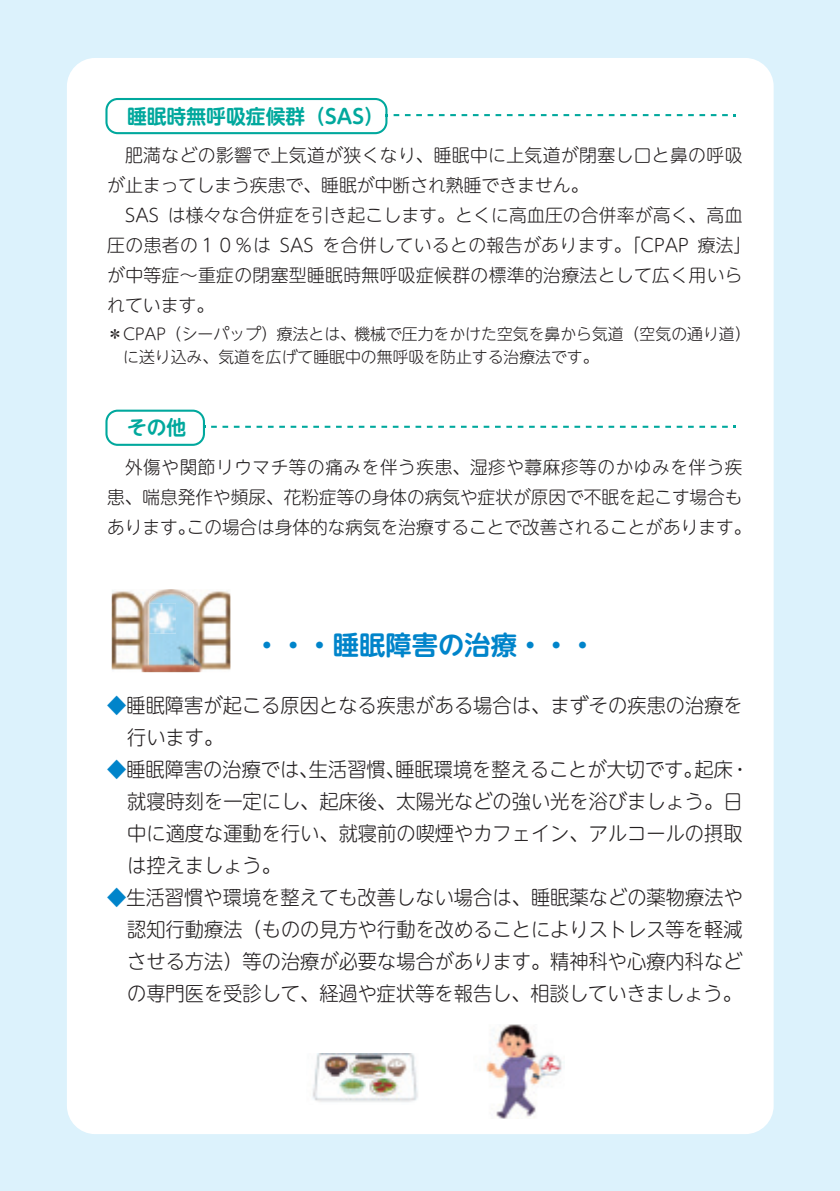
<style>
.page{position:relative;width:840px;height:1191px;background:#fff}
.page>*{position:absolute;margin:0;border:0;box-sizing:border-box;transform-origin:0 0}
.t1{font:26.2px "UD Shin M Go Pro De Bold 90 pv RKSJ H";color:#0084ca}
.t2{font:20px/32px "UD Shin M Go Pro Light 90 pv RKSJ H";color:#231f20;scale:.96 1}
.t3{font:20px "UD Shin M Go Pro De Bold 90 pv RKSJ H";color:#00a89d}
.t4{font:18px/30px "UD Shin M Go Pro Light 90 pv RKSJ H";letter-spacing:.005em;color:#231f20}
.t5{font:18px "UD Shin M Go Pro Light 90 pv RKSJ H";letter-spacing:.03em;color:#231f20}
.t6{font:16px/22.4px "UD Shin M Go Pro Light 90 pv RKSJ H";color:#231f20}
.s1{color:#0084ca}
</style>
<div class="page">
<div style="left:0;top:0;width:839px;height:1191px;background:#dcf2fc"></div>
<div style="left:67px;top:58px;width:706px;height:1076px;background:#fff;border-radius:28px"></div>
<svg style="left:105px;top:98px;width:305px;height:36px"></svg>
<svg style="left:427px;top:114px;width:17px;height:2px"></svg>
<svg style="left:461px;top:114px;width:17px;height:2px"></svg>
<svg style="left:495px;top:114px;width:17px;height:2px"></svg>
<svg style="left:529px;top:114px;width:17px;height:2px"></svg>
<svg style="left:563px;top:114px;width:17px;height:2px"></svg>
<svg style="left:597px;top:114px;width:28px;height:2px"></svg>
<svg style="left:642px;top:114px;width:17px;height:2px"></svg>
<svg style="left:676px;top:114px;width:17px;height:2px"></svg>
<svg style="left:710px;top:114px;width:17px;height:2px"></svg>
<svg style="left:105px;top:409px;width:100px;height:37px"></svg>
<svg style="left:211px;top:426px;width:17px;height:2px"></svg>
<svg style="left:245px;top:426px;width:17px;height:2px"></svg>
<svg style="left:279px;top:426px;width:17px;height:2px"></svg>
<svg style="left:313px;top:426px;width:17px;height:2px"></svg>
<svg style="left:347px;top:426px;width:17px;height:2px"></svg>
<svg style="left:381px;top:426px;width:17px;height:2px"></svg>
<svg style="left:415px;top:426px;width:17px;height:2px"></svg>
<svg style="left:449px;top:426px;width:17px;height:2px"></svg>
<svg style="left:483px;top:426px;width:17px;height:2px"></svg>
<svg style="left:517px;top:426px;width:17px;height:2px"></svg>
<svg style="left:540px;top:426px;width:17px;height:2px"></svg>
<svg style="left:574px;top:426px;width:17px;height:2px"></svg>
<svg style="left:608px;top:426px;width:17px;height:2px"></svg>
<svg style="left:642px;top:426px;width:17px;height:2px"></svg>
<svg style="left:676px;top:426px;width:17px;height:2px"></svg>
<svg style="left:710px;top:426px;width:17px;height:2px"></svg>
<img style="left:112px;top:589px;width:118px;height:83px">
<img style="left:149px;top:594px;width:44px;height:72px">
<img style="left:149px;top:603px;width:27px;height:30px">
<img style="left:486px;top:1024px;width:77px;height:94px">
<img style="left:312px;top:1054px;width:106px;height:48px">
<p class="t3" style="left:127px;top:100px;width:258px">睡眠時無呼吸症候群（SAS(</p>
<p class="t4" style="left:107px;top:139px;width:636px;text-indent:18px">肥満などの影響で上気道が狭くなり、睡眠中に上気道が閉塞し口と鼻の呼吸が止まってしまう疾患で、睡眠が中断され熟睡できません。</p>
<p class="t4" style="left:168px;top:199px;width:576px">は様々な合併症を引き起こします。とくに高血圧の合併率が高く、高血</p>
<p class="t4" style="left:107px;top:199px;width:53px">　SAS</p>
<p class="t4" style="left:322px;top:229px;width:367px">を合併しているとの報告があります。「CPAP</p>
<p class="t4" style="left:697px;top:229px;width:55px">療法「</p>
<p class="t4" style="left:107px;top:229px;width:636px">圧の患者の１０％は<br>が中等症～重症の閉塞型睡眠時無呼吸症候群の標準的治療法として広く用いられています。</p>
<p class="t6" style="left:123px;top:322px;width:628px;text-indent:-16px">＊CPAP（シーパップ）療法とは、機械で圧力をかけた空気を鼻から気道（空気の通り道(に送り込み、気道を広げて睡眠中の無呼吸を防止する治療法です。</p>
<p class="t4" style="left:279px;top:229px;width:35px">SAS</p>
<p class="t3" style="left:127px;top:411px;width:61px">その他</p>
<p class="t5" style="left:125px;top:452px;width:618px">外傷や関節リウマチ等の痛みを伴う疾患、湿疹や蕁麻疹等のかゆみを伴う疾</p>
<p class="t4" style="left:107px;top:481px;width:636px">患、喘息発作や頻尿、花粉症等の身体の病気や症状が原因で不眠を起こす場合も</p>
<p class="t4" style="left:187px;top:511px;width:566px">この場合は身体的な病気を治療することで改善されることがあります。</p>
<p class="t4" style="left:107px;top:511px;width:90px">あります。</p>
<h1 class="t1" style="left:254px;top:624px;width:343px">・・・睡眠障害の治療・・・</h1>
<p class="t2" style="left:107px;top:688px;width:663px"><span class="s1">◆</span>睡眠障害が起こる原因となる疾患がある場合は、まずその疾患の治療を</p>
<p class="t2" style="left:127px;top:720px;width:101px">行います。</p>
<p class="t2" style="left:694px;top:752px;width:59px">起床・</p>
<p class="t2" style="left:395px;top:752px;width:321px">睡眠環境を整えることが大切です。</p>
<p class="t2" style="left:127px;top:752px;width:642px;text-indent:-20px"><span class="s1">◆</span>睡眠障害の治療では、<br>就寝時刻を一定にし、起床後、太陽光などの強い光を浴びましょう。日中に適度な運動を行い、就寝前の喫煙やカフェイン、アルコールの摂取は控えましょう。</p>
<p class="t2" style="left:127px;top:880px;width:642px;text-align:justify;text-indent:-20px"><span class="s1">◆</span>生活習慣や環境を整えても改善しない場合は、睡眠薬などの薬物療法や認知行動療法（ものの見方や行動を改めることによりストレス等を軽減させる方法）等の治療が必要な場合があります。精神科や心療内科などの専門医を受診して、経過や症状等を報告し、相談していきましょう。</p>
<p class="t2" style="left:309px;top:752px;width:101px">生活習慣、</p>
</div>
